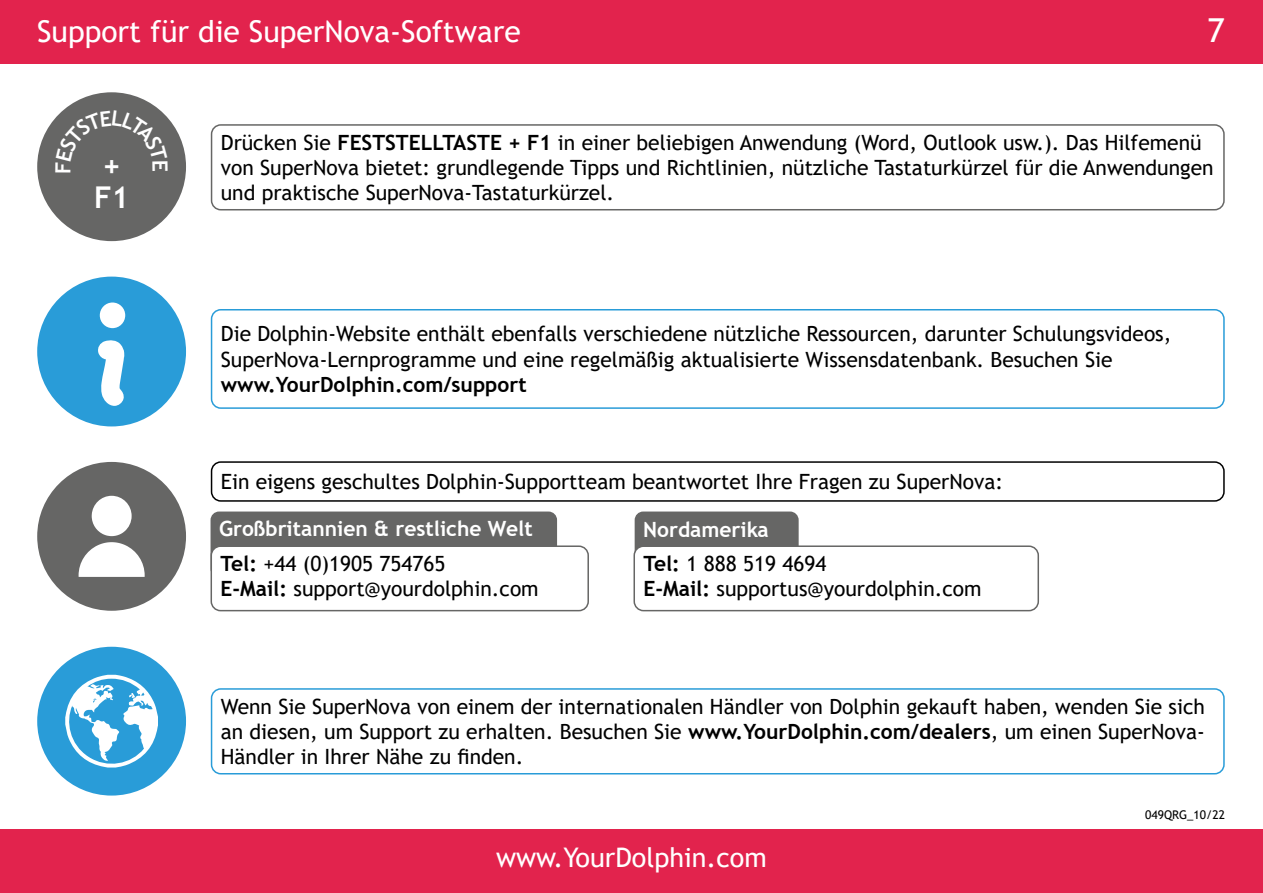
<style>
.page{position:relative;width:1263px;height:893px;background:#fff}
.page>*{position:absolute;margin:0;border:0;box-sizing:border-box;transform-origin:0 0}
.t1{font:33px "Trebuchet MS";color:#fff}
.t2{font:30px "Trebuchet MS";color:#fff}
.t3{font:700 30px/31.5px "Trebuchet MS";color:#fff}
.t4{font:27px "Trebuchet MS";color:#fff}
.t5{font:21px/25.2px "Trebuchet MS";color:#000}
.t6{font:700 21px/35.4px "Trebuchet MS";color:#fff}
.t7{font:700 21px "Trebuchet MS";color:#000}
.t8{font:12px "Trebuchet MS";color:#000}
.s1{font-weight:700}
.s2{color:#000}
.s3{font-weight:400;color:#000}
</style>
<div class="page">
<div style="left:211px;top:124px;width:1014px;height:86px;border:2px solid #666665;border-radius:9px"></div>
<div style="left:211px;top:309px;width:1014px;height:100px;border:2px solid #299cd8;border-radius:9px"></div>
<div style="left:211px;top:688px;width:1014px;height:86px;border:2px solid #299cd8;border-radius:9px"></div>
<svg style="left:37px;top:277px;width:149px;height:149px"></svg>
<div style="left:37px;top:462px;width:149px;height:149px;background:#666665;border-radius:50%"></div>
<svg style="left:79px;top:496px;width:66px;height:81px"></svg>
<div style="left:37px;top:647px;width:149px;height:149px;background:#299cd8;border-radius:50%"></div>
<svg style="left:65px;top:675px;width:93px;height:93px"></svg>
<div style="left:0;top:0;width:1263px;height:64px;background:#e2234d"></div>
<div style="left:0;top:829px;width:1263px;height:64px;background:#e2234d"></div>
<div style="left:211px;top:461px;width:1014px;height:41px;border:2px solid #000;border-radius:9px"></div>
<div style="left:211px;top:511px;width:346px;height:66px;background:#666665;border-radius:9px"></div>
<div style="left:211px;top:546px;width:377px;height:65px;background:#fff;border-radius:9px"></div>
<div style="left:211px;top:545px;width:378px;height:66px;border:2px solid #666665;border-radius:9px"></div>
<div style="left:635px;top:511px;width:164px;height:53px;background:#666665;border-radius:9px"></div>
<div style="left:634px;top:546px;width:404px;height:65px;background:#fff;border-radius:9px"></div>
<div style="left:633px;top:545px;width:406px;height:66px;border:2px solid #666665;border-radius:9px"></div>
<div style="left:37px;top:92px;width:149px;height:149px;background:#666665;border-radius:50%"></div>
<h2 class="t2" style="left:37px;top:13px;width:485px">Support für die SuperNova-Software</h2>
<h1 class="t1" style="left:1207px;top:10px;width:19px">7</h1>
<h2 class="t3" style="left:94px;top:150px;width:37px">+<br>F1</h2>
<p class="t5" style="left:221px;top:129px;width:994px">Drücken Sie <span class="s1">FESTSTELLTASTE + F1</span> in einer beliebigen Anwendung (Word, Outlook usw.). Das Hilfemenü von SuperNova bietet: grundlegende Tipps und Richtlinien, nützliche Tastaturkürzel für die Anwendungen und praktische SuperNova-Tastaturkürzel.</p>
<p class="t5" style="left:221px;top:321px;width:952px">Die Dolphin-Website enthält ebenfalls verschiedene nützliche Ressourcen, darunter Schulungsvideos,<br>SuperNova-Lernprogramme und eine regelmäßig aktualisierte Wissensdatenbank. Besuchen Sie</p>
<p class="t7" style="left:221px;top:371px;width:307px">www.YourDolphin.com/support</p>
<p class="t5" style="left:221px;top:469px;width:784px">Ein eigens geschultes Dolphin-Supportteam beantwortet Ihre Fragen zu SuperNova:</p>
<p class="t6" style="left:219px;top:510px;width:315px">Großbritannien &amp; restliche Welt<br><span class="s2">Tel:</span> <span class="s3">+44 (0)1905 754765</span></p>
<p class="t5" style="left:221px;top:576px;width:320px"><span class="s1">E-Mail:</span> support@yourdolphin.com</p>
<p class="t6" style="left:643px;top:513px;width:185px;line-height:33.9px">Nordamerika<br><span class="s2">Tel:</span> <span class="s3">1 888 519 4694</span></p>
<p class="t5" style="left:643px;top:576px;width:340px"><span class="s1">E-Mail:</span> supportus@yourdolphin.com</p>
<p class="t5" style="left:221px;top:693px;width:986px;text-align:justify">Wenn Sie SuperNova von einem der internationalen Händler von Dolphin gekauft haben, wenden Sie sich an diesen, um Support zu erhalten. Besuchen Sie <span class="s1">www.YourDolphin.com/dealers</span>, um einen SuperNova-Händler in Ihrer Nähe zu finden.</p>
<p class="t4" style="left:496px;top:841px;width:272px">www.YourDolphin.com</p>
<p class="t8" style="left:1145px;top:807px;width:81px">049QRG_10/22</p>
</div>
